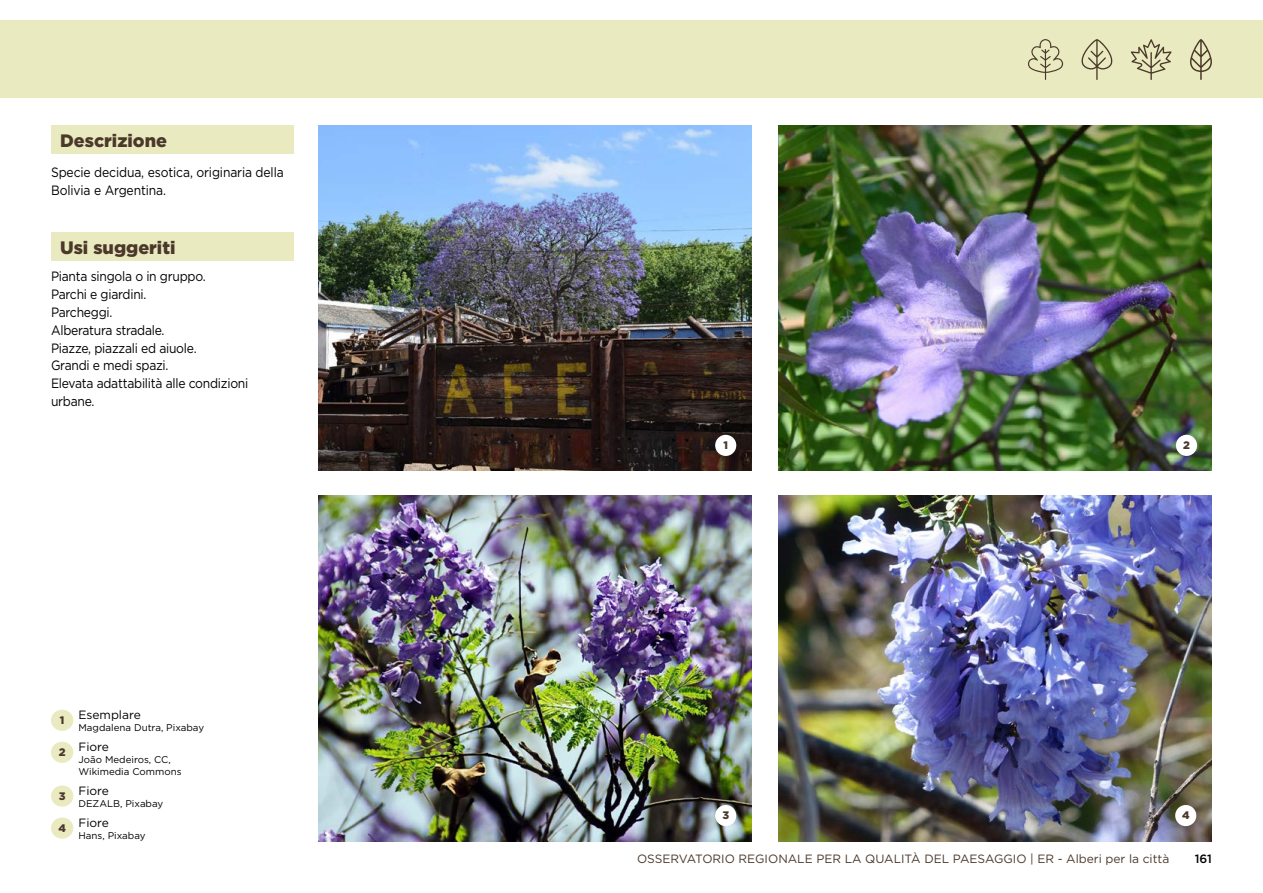
<style>
.page{position:relative;width:1263px;height:893px;background:#fff}
.page>*{position:absolute;margin:0;border:0;box-sizing:border-box;transform-origin:0 0}
.t1{font:900 18px "Gotham";color:#4b382b}
.t2{font:13.5px/18px "Gotham";letter-spacing:-.02em;color:#000;scale:.9 1}
.t3{font:12px "Gotham";color:#4b382b}
.t4{font:12px "Gotham";color:#000}
.t5{font:500 12px "Gotham";color:#000}
.t6{font:900 10.95px "Gotham";color:#4b382b}
.t7{font:9.75px/11.7px "Gotham";color:#000}
</style>
<div class="page">
<div style="left:0;top:20px;width:1263px;height:77px;background:#e9eac0"></div>
<svg style="left:1081px;top:39px;width:32px;height:41px"></svg>
<svg style="left:1131px;top:39px;width:40px;height:41px"></svg>
<svg style="left:1190px;top:39px;width:22px;height:41px"></svg>
<svg style="left:1028px;top:39px;width:35px;height:41px"></svg>
<div style="left:51px;top:232px;width:242px;height:29px;background:#e9eac0"></div>
<div style="left:51px;top:125px;width:242px;height:29px;background:#e9eac0"></div>
<img style="left:318px;top:125px;width:433px;height:346px">
<img style="left:779px;top:125px;width:433px;height:346px">
<img style="left:779px;top:496px;width:433px;height:345px">
<img style="left:318px;top:496px;width:433px;height:345px">
<div style="left:715px;top:435px;width:21px;height:21px;background:#fff;border-radius:50%"></div>
<div style="left:1176px;top:435px;width:21px;height:21px;background:#fff;border-radius:50%"></div>
<div style="left:715px;top:805px;width:21px;height:21px;background:#fff;border-radius:50%"></div>
<div style="left:1175px;top:805px;width:21px;height:21px;background:#fff;border-radius:50%"></div>
<div style="left:51px;top:710px;width:22px;height:21px;background:#e9eac0;border-radius:50%"></div>
<div style="left:51px;top:742px;width:22px;height:21px;background:#e9eac0;border-radius:50%"></div>
<div style="left:51px;top:785px;width:22px;height:22px;background:#e9eac0;border-radius:50%"></div>
<div style="left:51px;top:817px;width:22px;height:22px;background:#e9eac0;border-radius:50%"></div>
<h1 class="t1" style="left:60px;top:128px;width:108px">Descrizione</h1>
<p class="t2" style="left:51px;top:163px;width:260px">Specie decidua, esotica, originaria della<br>Bolivia e Argentina.</p>
<h1 class="t1" style="left:60px;top:235px;width:117px">Usi suggeriti</h1>
<p class="t2" style="left:51px;top:266px;width:221px">Pianta singola o in gruppo.<br>Parchi e giardini.<br>Parcheggi.<br>Alberatura stradale.<br>Piazze, piazzali ed aiuole.<br>Grandi e medi spazi.<br>Elevata adattabilità alle condizioni urbane.</p>
<p class="t6" style="left:60px;top:713px;width:6px">1</p>
<p class="t6" style="left:59px;top:745px;width:8px">2</p>
<p class="t4" style="left:78px;top:707px;width:64px">Esemplare</p>
<p class="t7" style="left:78px;top:721px;width:127px">Magdalena Dutra, Pixabay</p>
<p class="t4" style="left:78px;top:739px;width:32px">Fiore</p>
<p class="t7" style="left:78px;top:753px;width:105px">João Medeiros, CC,<br>Wikimedia Commons</p>
<p class="t6" style="left:59px;top:788px;width:8px">3</p>
<p class="t4" style="left:78px;top:783px;width:32px">Fiore</p>
<p class="t7" style="left:78px;top:797px;width:86px">DEZALB, Pixabay</p>
<p class="t6" style="left:58px;top:821px;width:9px">4</p>
<p class="t4" style="left:78px;top:815px;width:32px">Fiore</p>
<p class="t7" style="left:78px;top:829px;width:69px">Hans, Pixabay</p>
<p class="t6" style="left:723px;top:438px;width:6px">1</p>
<p class="t6" style="left:1183px;top:438px;width:8px">2</p>
<p class="t6" style="left:722px;top:808px;width:8px">3</p>
<p class="t6" style="left:1182px;top:808px;width:9px">4</p>
<p class="t3" style="left:637px;top:851px;width:534px">OSSERVATORIO REGIONALE PER LA QUALITÀ DEL PAESAGGIO | ER - Alberi per la città</p>
<p class="t5" style="left:1195px;top:850px;width:19px">161</p>
</div>
